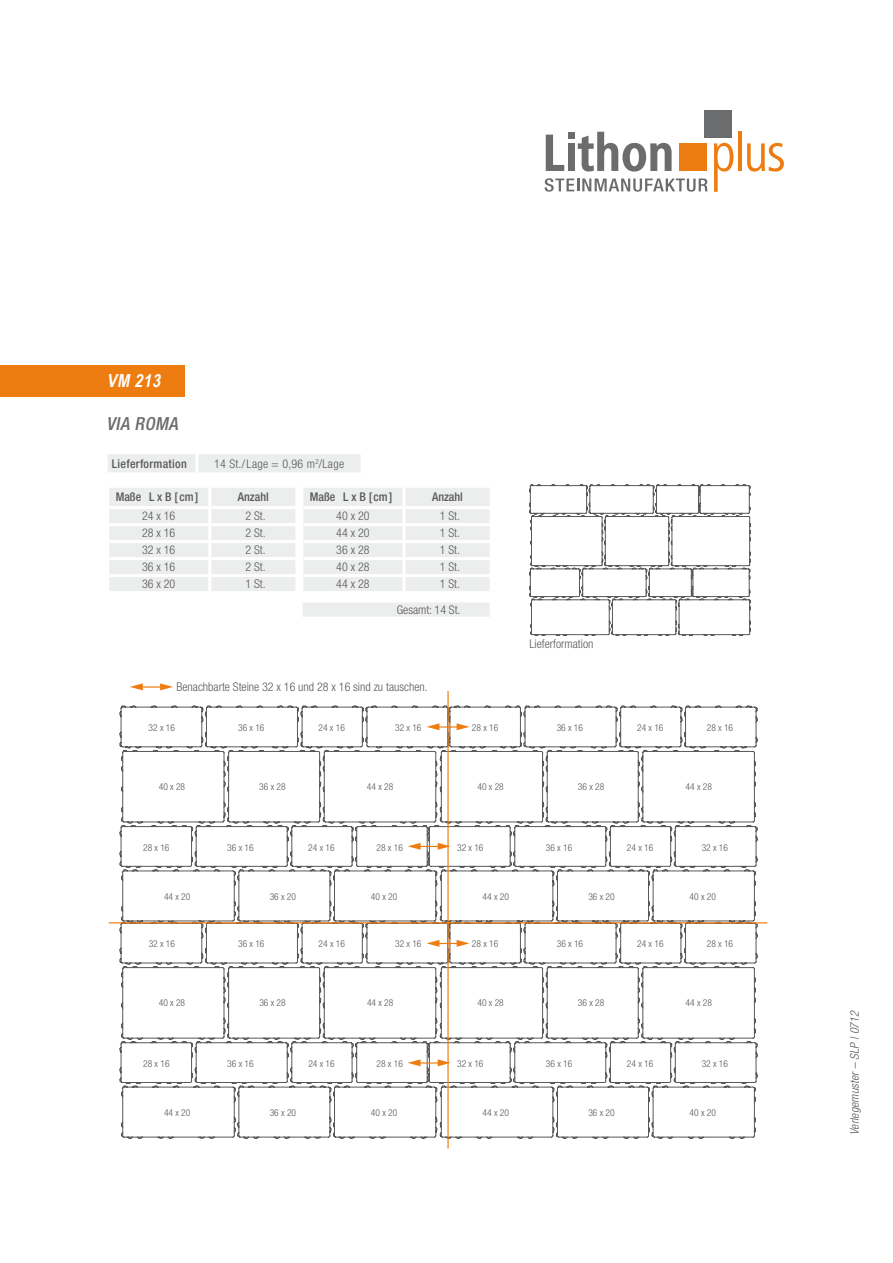
<style>
.page{position:relative;width:893px;height:1263px;background:#fff}
.page>*{position:absolute;margin:0;border:0;box-sizing:border-box;transform-origin:0 0}
.t1{font:italic 500 condensed 18px "Helvetica Neue LT Pro";color:#6b6c6e}
.t2{font:italic 700 18px "Arial Narrow";color:#fff}
.t3{font:300 condensed 12px/25.5px "Helvetica Neue LT Pro";color:#58585a;text-align:right}
.t4{font:500 condensed 12px "Helvetica Neue LT Pro";color:#58585a}
.t5{font:italic 300 condensed 12px "Helvetica Neue LT Pro";color:#58585a}
.t6{font:300 condensed 12px "Helvetica Neue LT Pro";letter-spacing:.025em;color:#58585a}
.t7{font:500 condensed 12px "Helvetica Neue LT Pro";letter-spacing:.025em;color:#58585a}
.t8{font:300 condensed 9.6px "Helvetica Neue LT Pro";color:#58585a}
</style>
<div class="page">
<svg style="left:714px;top:143px;width:19px;height:49px"></svg>
<hr style="left:738px;top:131px;width:3px;height:40px;background:#ee7d11">
<svg style="left:747px;top:143px;width:37px;height:29px"></svg>
<svg style="left:546px;top:135px;width:18px;height:36px"></svg>
<div style="left:567px;top:133px;width:7px;height:6px;background:#6b6c6e"></div>
<div style="left:567px;top:143px;width:7px;height:28px;background:#6b6c6e"></div>
<svg style="left:578px;top:132px;width:94px;height:40px"></svg>
<div style="left:679px;top:143px;width:28px;height:28px;background:#ee7d11"></div>
<div style="left:704px;top:110px;width:28px;height:28px;background:#6b6c6e"></div>
<svg style="left:545px;top:178px;width:163px;height:14px"></svg>
<svg style="left:120px;top:705px;width:638px;height:434px"></svg>
<hr style="left:447px;top:691px;width:2px;height:457px;background:#ee7d11">
<hr style="left:109px;top:922px;width:658px;height:1px;background:#ee7d11">
<svg style="left:108px;top:454px;width:382px;height:163px"></svg>
<div style="left:0;top:365px;width:185px;height:31px;background:#ee7d11"></div>
<svg style="left:529px;top:484px;width:222px;height:152px"></svg>
<hr style="left:140px;top:686px;width:22px;height:2px;background:#ee7d11">
<svg style="left:130px;top:683px;width:13px;height:7px"></svg>
<svg style="left:160px;top:683px;width:13px;height:7px"></svg>
<h1 class="t2" style="left:107px;top:374px;width:58px">VM 213</h1>
<h1 class="t1" style="left:106px;top:413px;width:77px">VIA ROMA</h1>
<p class="t7" style="left:112px;top:456px;width:76px">Lieferformation</p>
<p class="t6" style="left:214px;top:456px;width:132px">14 St./Lage = 0,96 m<sup>2</sup>/Lage</p>
<p class="t4" style="left:116px;top:490px;width:84px">Maße L x B [ cm]</p>
<p class="t4" style="left:238px;top:490px;width:32px">Anzahl</p>
<p class="t3" style="left:142px;top:503px;width:35px">24 x 16</p>
<p class="t3" style="left:246px;top:503px;width:22px">2 St.</p>
<p class="t3" style="left:142px;top:520px;width:35px">28 x 16</p>
<p class="t3" style="left:246px;top:520px;width:22px">2 St.</p>
<p class="t3" style="left:142px;top:537px;width:35px">32 x 16</p>
<p class="t3" style="left:246px;top:537px;width:22px">2 St.</p>
<p class="t3" style="left:142px;top:554px;width:35px">36 x 16</p>
<p class="t3" style="left:246px;top:554px;width:22px">2 St.</p>
<p class="t3" style="left:142px;top:571px;width:35px">36 x 20</p>
<p class="t3" style="left:246px;top:571px;width:22px">1 St.</p>
<p class="t4" style="left:310px;top:490px;width:84px">Maße L x B [ cm]</p>
<p class="t4" style="left:432px;top:490px;width:32px">Anzahl</p>
<p class="t3" style="left:336px;top:503px;width:35px">40 x 20</p>
<p class="t3" style="left:440px;top:503px;width:22px">1 St.</p>
<p class="t3" style="left:336px;top:520px;width:35px">44 x 20</p>
<p class="t3" style="left:440px;top:520px;width:22px">1 St.</p>
<p class="t3" style="left:336px;top:537px;width:35px">36 x 28</p>
<p class="t3" style="left:440px;top:537px;width:22px">1 St.</p>
<p class="t3" style="left:336px;top:554px;width:35px">40 x 28</p>
<p class="t3" style="left:440px;top:554px;width:22px">1 St.</p>
<p class="t3" style="left:336px;top:571px;width:35px">44 x 28</p>
<p class="t3" style="left:397px;top:571px;width:65px">1 St.<br>Gesamt: 14 St.</p>
<p class="t3" style="left:529px;top:630px;width:66px">Lieferformation</p>
<p class="t3" style="left:176px;top:674px;width:253px">Benachbarte Steine 32 x 16 und 28 x 16 sind zu tauschen.</p>
<p class="t8" style="left:149px;top:722px;width:28px">32 x 16</p>
<p class="t8" style="left:238px;top:722px;width:28px">36 x 16</p>
<p class="t8" style="left:319px;top:722px;width:28px">24 x 16</p>
<p class="t8" style="left:395px;top:722px;width:28px">32 x 16</p>
<p class="t8" style="left:472px;top:722px;width:28px">28 x 16</p>
<p class="t8" style="left:557px;top:722px;width:28px">36 x 16</p>
<p class="t8" style="left:637px;top:722px;width:28px">24 x 16</p>
<p class="t8" style="left:707px;top:722px;width:28px">28 x 16</p>
<p class="t8" style="left:159px;top:781px;width:28px">40 x 28</p>
<p class="t8" style="left:259px;top:781px;width:28px">36 x 28</p>
<p class="t8" style="left:367px;top:781px;width:28px">44 x 28</p>
<p class="t8" style="left:477px;top:781px;width:28px">40 x 28</p>
<p class="t8" style="left:578px;top:781px;width:28px">36 x 28</p>
<p class="t8" style="left:686px;top:781px;width:28px">44 x 28</p>
<p class="t8" style="left:143px;top:842px;width:28px">28 x 16</p>
<p class="t8" style="left:227px;top:842px;width:28px">36 x 16</p>
<p class="t8" style="left:308px;top:842px;width:28px">24 x 16</p>
<p class="t8" style="left:376px;top:842px;width:28px">28 x 16</p>
<p class="t8" style="left:457px;top:842px;width:28px">32 x 16</p>
<p class="t8" style="left:546px;top:842px;width:28px">36 x 16</p>
<p class="t8" style="left:627px;top:842px;width:28px">24 x 16</p>
<p class="t8" style="left:702px;top:842px;width:28px">32 x 16</p>
<p class="t8" style="left:164px;top:891px;width:28px">44 x 20</p>
<p class="t8" style="left:270px;top:891px;width:28px">36 x 20</p>
<p class="t8" style="left:371px;top:891px;width:28px">40 x 20</p>
<p class="t8" style="left:483px;top:891px;width:28px">44 x 20</p>
<p class="t8" style="left:588px;top:891px;width:28px">36 x 20</p>
<p class="t8" style="left:690px;top:891px;width:28px">40 x 20</p>
<p class="t8" style="left:149px;top:938px;width:28px">32 x 16</p>
<p class="t8" style="left:238px;top:938px;width:28px">36 x 16</p>
<p class="t8" style="left:319px;top:938px;width:28px">24 x 16</p>
<p class="t8" style="left:395px;top:938px;width:28px">32 x 16</p>
<p class="t8" style="left:472px;top:938px;width:28px">28 x 16</p>
<p class="t8" style="left:557px;top:938px;width:28px">36 x 16</p>
<p class="t8" style="left:637px;top:938px;width:28px">24 x 16</p>
<p class="t8" style="left:707px;top:938px;width:28px">28 x 16</p>
<p class="t8" style="left:159px;top:997px;width:28px">40 x 28</p>
<p class="t8" style="left:259px;top:997px;width:28px">36 x 28</p>
<p class="t8" style="left:367px;top:997px;width:28px">44 x 28</p>
<p class="t8" style="left:477px;top:997px;width:28px">40 x 28</p>
<p class="t8" style="left:578px;top:997px;width:28px">36 x 28</p>
<p class="t8" style="left:686px;top:997px;width:28px">44 x 28</p>
<p class="t8" style="left:143px;top:1058px;width:28px">28 x 16</p>
<p class="t8" style="left:227px;top:1058px;width:28px">36 x 16</p>
<p class="t8" style="left:308px;top:1058px;width:28px">24 x 16</p>
<p class="t8" style="left:377px;top:1058px;width:28px">28 x 16</p>
<p class="t8" style="left:457px;top:1058px;width:28px">32 x 16</p>
<p class="t8" style="left:546px;top:1058px;width:28px">36 x 16</p>
<p class="t8" style="left:627px;top:1058px;width:28px">24 x 16</p>
<p class="t8" style="left:702px;top:1058px;width:28px">32 x 16</p>
<p class="t8" style="left:164px;top:1107px;width:28px">44 x 20</p>
<p class="t8" style="left:270px;top:1107px;width:28px">36 x 20</p>
<p class="t8" style="left:371px;top:1107px;width:28px">40 x 20</p>
<p class="t8" style="left:483px;top:1107px;width:28px">44 x 20</p>
<p class="t8" style="left:588px;top:1107px;width:28px">36 x 20</p>
<p class="t8" style="left:690px;top:1107px;width:28px">40 x 20</p>
<p class="t5" style="left:847px;top:1135px;width:127px;rotate:-90deg">Verlegemuster – SLP | 0712</p>
</div>
